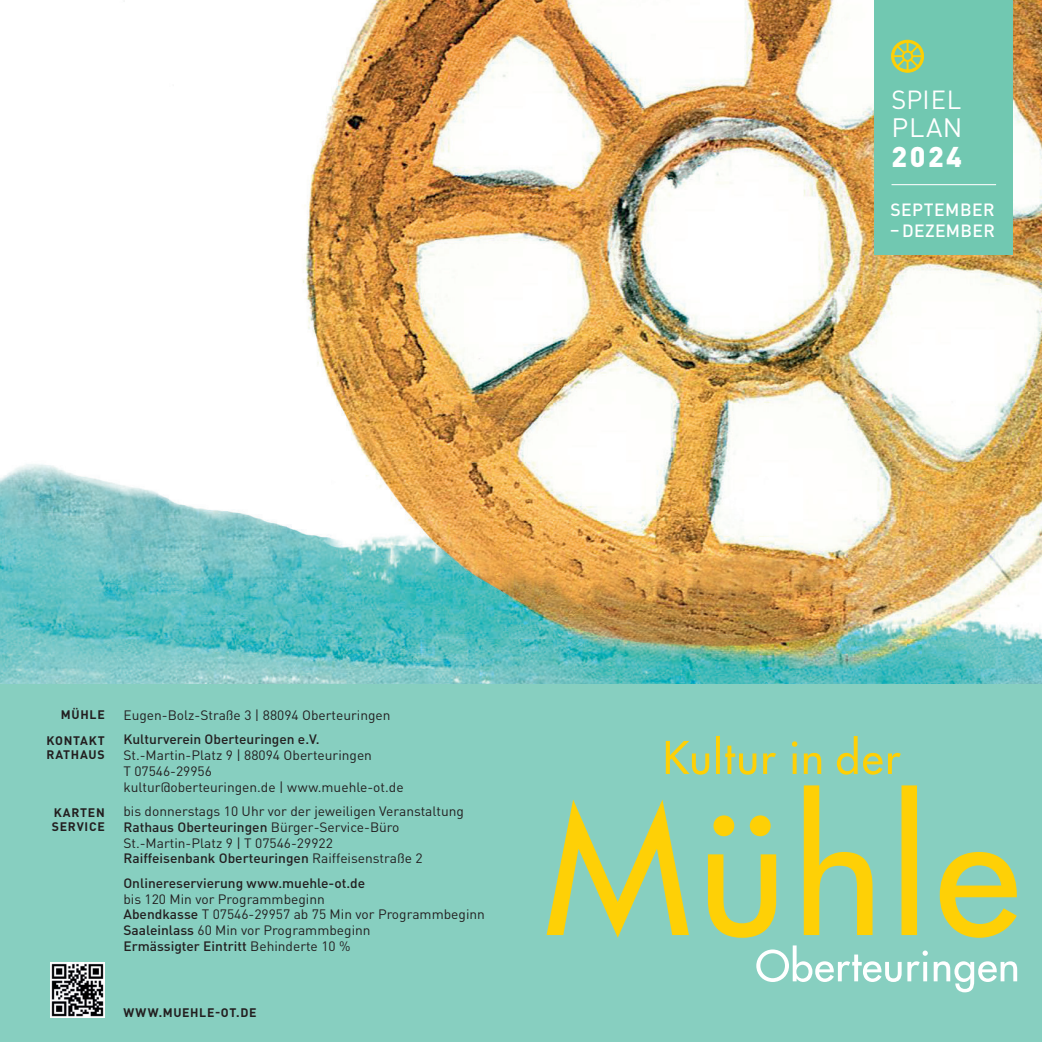
<style>
.page{position:relative;width:1042px;height:1042px;background:#fff}
.page>*{position:absolute;margin:0;border:0;box-sizing:border-box;transform-origin:0 0}
.t1{font:900 28.18px "DIN Pro";color:#fff}
.t2{font:26.25px "DIN Pro";color:#fff}
.t3{font:25.9px "DIN Pro";letter-spacing:.02em;color:#fff}
.t4{font:500 17.5px "DIN Pro";letter-spacing:.03em;color:#fff}
.t5{font:13.47px/15.8px "DIN Pro";color:#231f20}
.t6{font:500 13.47px "DIN Pro";color:#231f20}
.t7{font:700 12.25px/25.7px "DIN Pro";letter-spacing:.06em;color:#231f20;text-align:right}
.s1{font-weight:500}
</style>
<div class="page">
<img style="left:0;top:0;width:1042px;height:685px">
<div style="left:0;top:685px;width:1042px;height:357px;background:#87cfc0"></div>
<svg style="left:546px;top:785px;width:471px;height:153px"></svg>
<svg style="left:666px;top:736px;width:235px;height:38px"></svg>
<svg style="left:756px;top:945px;width:261px;height:47px"></svg>
<div style="left:874px;top:0;width:139px;height:254px;background:#71c8b1"></div>
<svg style="left:891px;top:40px;width:32px;height:32px"></svg>
<hr style="left:891px;top:184px;width:105px;height:1px;background:#fff">
<img style="left:50px;top:963px;width:55px;height:54px">
<p class="t7" style="left:46px;top:702px;width:60px">MÜHLE<br>KONTAKT</p>
<p class="t7" style="left:47px;top:742px;width:60px">RATHAUS</p>
<p class="t7" style="left:52px;top:805px;width:54px;line-height:14px;text-align:left">KARTEN<br>SERVICE</p>
<p class="t5" style="left:123px;top:707px;width:269px">Eugen-Bolz-Straße 3 | 88094 Oberteuringen</p>
<p class="t6" style="left:123px;top:732px;width:198px">Kulturverein Oberteuringen e.V.</p>
<p class="t5" style="left:123px;top:747px;width:282px">St.-Martin-Platz 9 | 88094 Oberteuringen<br>T 07546-29956<br>kultur@oberteuringen.de | www.muehle-ot.de</p>
<p class="t5" style="left:123px;top:803px;width:342px">bis donnerstags 10 Uhr vor der jeweiligen Veranstaltung <span class="s1">Rathaus Oberteuringen</span> Bürger-Service-Büro St.-Martin-Platz 9 | T 07546-29922<br><span class="s1">Raiffeisenbank Oberteuringen</span> Raiffeisenstraße 2</p>
<p class="t6" style="left:123px;top:876px;width:243px">Onlinereservierung www.muehle-ot.de</p>
<p class="t5" style="left:123px;top:891px;width:363px">bis 120 Min vor Programmbeginn<br><span class="s1">Abendkasse</span> T 07546-29957 ab 75 Min vor Programmbeginn <span class="s1">Saaleinlass</span> 60 Min vor Programmbeginn<br><span class="s1">Ermässigter Eintritt</span> Behinderte 10 %</p>
<p class="t7" style="left:123px;top:1000px;width:134px">WWW.MUEHLE-OT.DE</p>
<h3 class="t3" style="left:891px;top:85px;width:71px">SPIEL</h3>
<h2 class="t2" style="left:891px;top:113px;width:72px">PLAN</h2>
<h1 class="t1" style="left:891px;top:141px;width:72px">2024</h1>
<p class="t4" style="left:890px;top:200px;width:106px">SEPTEMBER</p>
<p class="t4" style="left:890px;top:221px;width:106px">– DEZEMBER</p>
</div>
